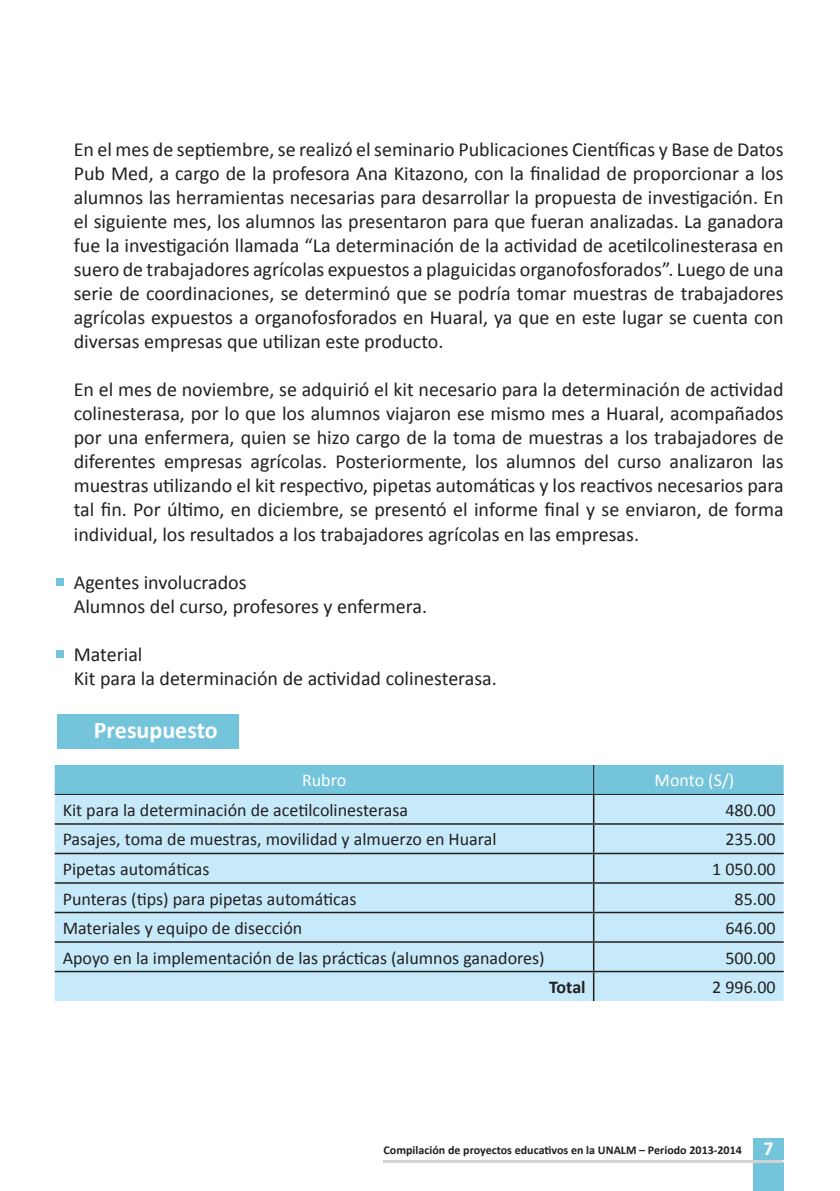
<style>
.page{position:relative;width:840px;height:1191px;background:#fff}
.page>*{position:absolute;margin:0;border:0;box-sizing:border-box;transform-origin:0 0}
.t1{font:700 24px "Calibri";color:#fff}
.t2{font:20px/24px "Calibri";color:#231f20;text-align:justify}
.t3{font:18px "Calibri";color:#231f20}
.t4{font:18px "Calibri";color:#fff}
.t5{font:700 18px "Calibri";letter-spacing:-.005em;color:#231f20}
.t6{font:700 12px "Calibri";color:#231f20}
.s1{font-size:20px;color:#fff}
</style>
<div class="page">
<div style="left:753px;top:1162px;width:30px;height:29px;background:#74c5dc"></div>
<div style="left:753px;top:1138px;width:30px;height:22px;background:#74c5dc"></div>
<hr style="left:383px;top:1160px;width:399px;height:2px;background:#d1d2d4">
<div style="left:57px;top:578px;width:7px;height:7px;background:#74c5dc"></div>
<div style="left:57px;top:650px;width:7px;height:8px;background:#74c5dc"></div>
<div style="left:57px;top:714px;width:182px;height:34px;background:#74c5dc"></div>
<div style="left:55px;top:795px;width:728px;height:206px;background:#c6eafa"></div>
<div style="left:55px;top:765px;width:728px;height:29px;background:#74c5dc"></div>
<hr style="left:55px;top:794px;width:538px;height:1px;background:#231f20">
<hr style="left:593px;top:794px;width:190px;height:1px;background:#231f20">
<hr style="left:592px;top:795px;width:2px;height:28px;background:#231f20">
<hr style="left:55px;top:823px;width:538px;height:1px;background:#231f20">
<hr style="left:593px;top:823px;width:190px;height:1px;background:#231f20">
<hr style="left:592px;top:824px;width:2px;height:28px;background:#231f20">
<hr style="left:55px;top:852px;width:538px;height:2px;background:#231f20">
<hr style="left:593px;top:852px;width:190px;height:2px;background:#231f20">
<hr style="left:592px;top:854px;width:2px;height:28px;background:#231f20">
<hr style="left:55px;top:882px;width:538px;height:1px;background:#231f20">
<hr style="left:593px;top:882px;width:190px;height:1px;background:#231f20">
<hr style="left:592px;top:883px;width:2px;height:28px;background:#231f20">
<hr style="left:55px;top:911px;width:538px;height:2px;background:#231f20">
<hr style="left:593px;top:911px;width:190px;height:2px;background:#231f20">
<hr style="left:592px;top:913px;width:2px;height:28px;background:#231f20">
<hr style="left:55px;top:941px;width:538px;height:1px;background:#231f20">
<hr style="left:593px;top:941px;width:190px;height:1px;background:#231f20">
<hr style="left:592px;top:942px;width:2px;height:28px;background:#231f20">
<hr style="left:55px;top:970px;width:538px;height:2px;background:#231f20">
<hr style="left:593px;top:970px;width:190px;height:2px;background:#231f20">
<hr style="left:592px;top:972px;width:2px;height:29px;background:#231f20">
<p class="t2" style="left:74px;top:138px;width:711px">En el mes de septiembre, se realizó el seminario Publicaciones Científicas y Base de Datos Pub Med, a cargo de la profesora Ana Kitazono, con la finalidad de proporcionar a los alumnos las herramientas necesarias para desarrollar la propuesta de investigación. En el siguiente mes, los alumnos las presentaron para que fueran analizadas. La ganadora fue la investigación llamada “La determinación de la actividad de acetilcolinesterasa en suero de trabajadores agrícolas expuestos a plaguicidas organofosforados”. Luego de una serie de coordinaciones, se determinó que se podría tomar muestras de trabajadores agrícolas expuestos a organofosforados en Huaral, ya que en este lugar se cuenta con diversas empresas que utilizan este producto.</p>
<p class="t2" style="left:74px;top:378px;width:711px">En el mes de noviembre, se adquirió el kit necesario para la determinación de actividad colinesterasa, por lo que los alumnos viajaron ese mismo mes a Huaral, acompañados por una enfermera, quien se hizo cargo de la toma de muestras a los trabajadores de diferentes empresas agrícolas. Posteriormente, los alumnos del curso analizaron las muestras utilizando el kit respectivo, pipetas automáticas y los reactivos necesarios para tal fin. Por último, en diciembre, se presentó el informe final y se enviaron, de forma individual, los resultados a los trabajadores agrícolas en las empresas.</p>
<p class="t2" style="left:74px;top:570px;width:354px">Agentes involucrados<br>Alumnos del curso, profesores y enfermera.</p>
<p class="t2" style="left:74px;top:642px;width:424px">Material<br>Kit para la determinación de actividad colinesterasa.</p>
<p class="t1" style="left:94px;top:714px;width:125px">Presupuesto</p>
<p class="t4" style="left:302px;top:769px;width:46px">Rubro</p>
<p class="t4" style="left:654px;top:769px;width:81px">Monto (S/)</p>
<p class="t3" style="left:63px;top:798px;width:346px">Kit para la determinación de acetilcolinesterasa</p>
<p class="t3" style="left:725px;top:798px;width:52px">480.00</p>
<p class="t3" style="left:63px;top:828px;width:435px">Pasajes, toma de muestras, movilidad y almuerzo en Huaral</p>
<p class="t3" style="left:725px;top:828px;width:52px">235.00</p>
<p class="t3" style="left:63px;top:857px;width:148px">Pipetas automáticas</p>
<p class="t3" style="left:711px;top:857px;width:65px">1 050.00</p>
<p class="t3" style="left:63px;top:887px;width:295px">Punteras (tips) para pipetas automáticas</p>
<p class="t3" style="left:734px;top:887px;width:43px">85.00</p>
<p class="t3" style="left:63px;top:916px;width:241px">Materiales y equipo de disección</p>
<p class="t3" style="left:725px;top:916px;width:52px">646.00</p>
<p class="t3" style="left:63px;top:946px;width:483px">Apoyo en la implementación de las prácticas (alumnos ganadores)</p>
<p class="t3" style="left:725px;top:946px;width:52px">500.00</p>
<p class="t5" style="left:549px;top:975px;width:38px">Total</p>
<p class="t3" style="left:711px;top:975px;width:65px">2 996.00</p>
<p class="t6" style="left:383px;top:1142px;width:391px">Compilación de proyectos educativos en la UNALM – Periodo 2013-2014 <span class="s1">7</span></p>
</div>
